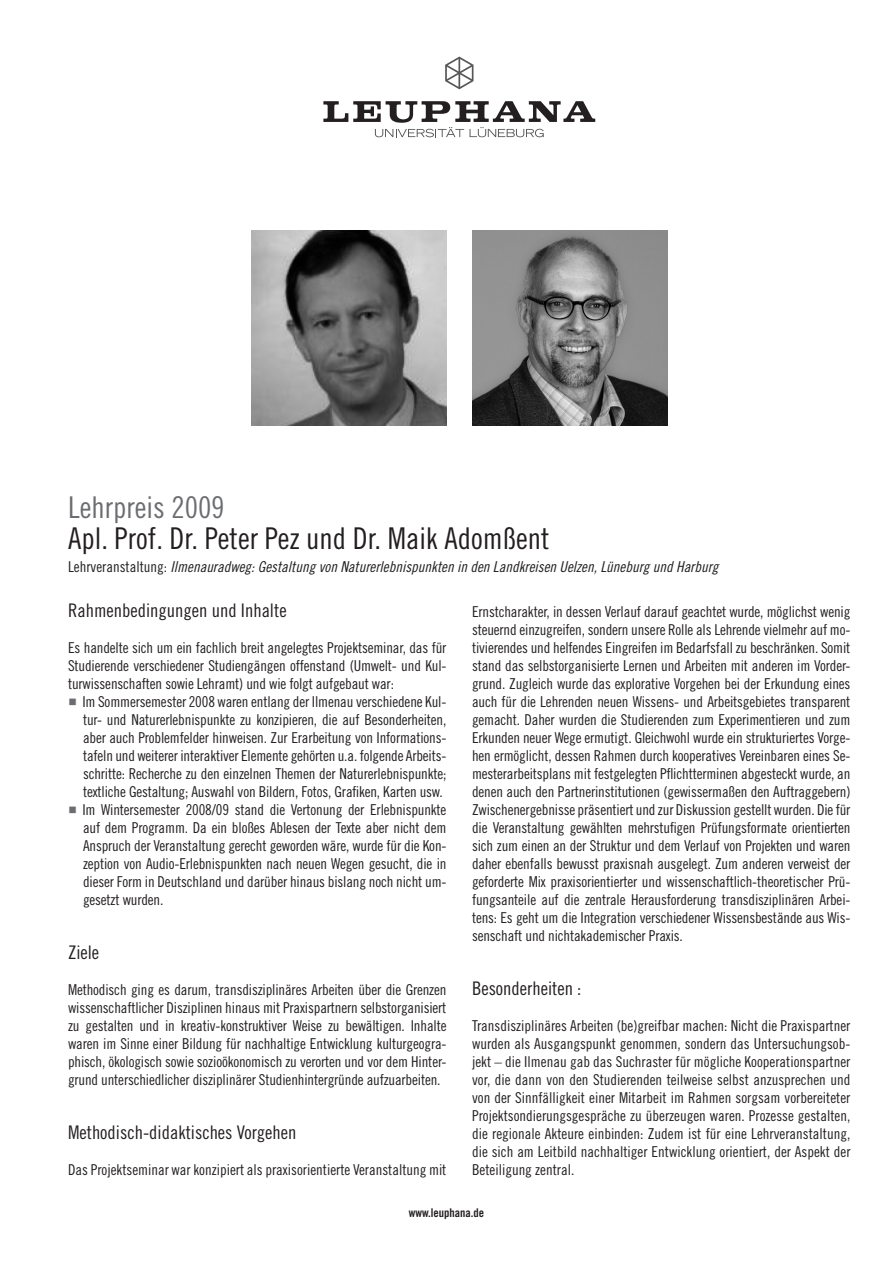
<style>
.page{position:relative;width:893px;height:1263px;background:#fff}
.page>*{position:absolute;margin:0;border:0;box-sizing:border-box;transform-origin:0 0}
.t1{font:30px "Trade Gothic LT Std Cn 18";color:#231f20}
.t2{font:30px "Trade Gothic LT Std Cn 18";color:#6c6d70}
.t3{font:18.75px "Trade Gothic LT Std Cn 18";color:#231f20}
.t4{font:15px/18px "Trade Gothic LT Std Cn 18";letter-spacing:-.01em;color:#231f20;text-align:justify}
.t5{font:15px "Trade Gothic LT Std Cn 18 Obl";color:#231f20}
.t6{font:12px "Trade Gothic LT Std Bd Cn 20";color:#231f20}
.s1{font-family:"Trade Gothic LT Std Cn 18"}
.s2{color:#6c6d70}
</style>
<div class="page">
<svg style="left:323px;top:101px;width:272px;height:36px"></svg>
<svg style="left:445px;top:57px;width:28px;height:32px"></svg>
<img style="left:472px;top:231px;width:195px;height:195px">
<img style="left:252px;top:231px;width:194px;height:195px">
<h1 class="t2" style="left:68px;top:489px;width:158px">Lehrpreis 2009</h1>
<h1 class="t1" style="left:68px;top:521px;width:483px">Apl. Prof. Dr. Peter Pez und Dr. Maik Adomßent</h1>
<p class="t5" style="left:68px;top:557px;width:652px"><span class="s1">Lehrveranstaltung:</span> Ilmenauradweg: Gestaltung von Naturerlebnispunkten in den Landkreisen Uelzen, Lüneburg und Harburg</p>
<p class="t3" style="left:68px;top:599px;width:220px">Rahmenbedingungen und Inhalte</p>
<p class="t4" style="left:68px;top:638px;width:380px">Es handelte sich um ein fachlich breit angelegtes Projektseminar, das für Studierende verschiedener Studiengängen offenstand (Umwelt- und Kul&shy;turwissenschaften sowie Lehramt) und wie folgt aufgebaut war:</p>
<p class="t4" style="left:83px;top:692px;width:365px;text-indent:-14px"><span class="s2">■</span> Im Sommersemester 2008 waren entlang der Ilmenau verschiedene Kul&shy;tur- und Naturerlebnispunkte zu konzipieren, die auf Besonderheiten, aber auch Problemfelder hinweisen. Zur Erarbeitung von Informations&shy;tafeln und weiterer interaktiver Elemente gehörten u.a. folgende Arbeits&shy;schritte: Recherche zu den einzelnen Themen der Naturerlebnispunkte; textliche Gestaltung; Auswahl von Bildern, Fotos, Grafiken, Karten usw.</p>
<p class="t4" style="left:83px;top:800px;width:365px;text-indent:-14px"><span class="s2">■</span> Im Wintersemester 2008/09 stand die Vertonung der Erlebnispunkte auf dem Programm. Da ein bloßes Ablesen der Texte aber nicht dem Anspruch der Veranstaltung gerecht geworden wäre, wurde für die Kon&shy;zeption von Audio-Erlebnispunkten nach neuen Wegen gesucht, die in dieser Form in Deutschland und darüber hinaus bislang noch nicht um&shy;gesetzt wurden.</p>
<p class="t3" style="left:68px;top:941px;width:33px">Ziele</p>
<p class="t4" style="left:68px;top:980px;width:380px">Methodisch ging es darum, transdisziplinäres Arbeiten über die Grenzen wissenschaftlicher Disziplinen hinaus mit Praxispartnern selbstorganisiert zu gestalten und in kreativ-konstruktiver Weise zu bewältigen. Inhalte waren im Sinne einer Bildung für nachhaltige Entwicklung kulturgeogra&shy;phisch, ökologisch sowie sozioökonomisch zu verorten und vor dem Hinter&shy;grund unterschiedlicher disziplinärer Studienhintergründe aufzuarbeiten.</p>
<p class="t3" style="left:68px;top:1121px;width:230px">Methodisch-didaktisches Vorgehen</p>
<p class="t4" style="left:68px;top:1160px;width:380px">Das Projektseminar war konzipiert als praxisorientierte Veranstaltung mit</p>
<p class="t4" style="left:472px;top:602px;width:380px">Ernstcharakter, in dessen Verlauf darauf geachtet wurde, möglichst wenig steuernd einzugreifen, sondern unsere Rolle als Lehrende vielmehr auf mo&shy;tivierendes und helfendes Eingreifen im Bedarfsfall zu beschränken. Somit stand das selbstorganisierte Lernen und Arbeiten mit anderen im Vorder&shy;grund. Zugleich wurde das explorative Vorgehen bei der Erkundung eines auch für die Lehrenden neuen Wissens- und Arbeitsgebietes transparent gemacht. Daher wurden die Studierenden zum Experimentieren und zum Erkunden neuer Wege ermutigt. Gleichwohl wurde ein strukturiertes Vorge&shy;hen ermöglicht, dessen Rahmen durch kooperatives Vereinbaren eines Se&shy;mesterarbeitsplans mit festgelegten Pflichtterminen abgesteckt wurde, an denen auch den Partnerinstitutionen (gewissermaßen den Auftraggebern)<br>Zwischenergebnisse präsentiert und zur Diskussion gestellt wurden. Die für die Veranstaltung gewählten mehrstufigen Prüfungsformate orientierten sich zum einen an der Struktur und dem Verlauf von Projekten und waren daher ebenfalls bewusst praxisnah ausgelegt. Zum anderen verweist der geforderte Mix praxisorientierter und wissenschaftlich-theoretischer Prü&shy;fungsanteile auf die zentrale Herausforderung transdisziplinären Arbei&shy;tens: Es geht um die Integration verschiedener Wissensbestände aus Wis&shy;senschaft und nichtakademischer Praxis.</p>
<p class="t3" style="left:472px;top:977px;width:111px">Besonderheiten :</p>
<p class="t4" style="left:472px;top:1016px;width:380px">Transdisziplinäres Arbeiten (be)greifbar machen: Nicht die Praxispartner wurden als Ausgangspunkt genommen, sondern das Untersuchungsob&shy;jekt – die Ilmenau gab das Suchraster für mögliche Kooperationspartner vor, die dann von den Studierenden teilweise selbst anzusprechen und von der Sinnfälligkeit einer Mitarbeit im Rahmen sorgsam vorbereiteter Projektsondierungsgespräche zu überzeugen waren. Prozesse gestalten, die regionale Akteure einbinden: Zudem ist für eine Lehrveranstaltung, die sich am Leitbild nachhaltiger Entwicklung orientiert, der Aspekt der Beteiligung zentral.</p>
<p class="t6" style="left:409px;top:1205px;width:77px">www.leuphana.de</p>
</div>
